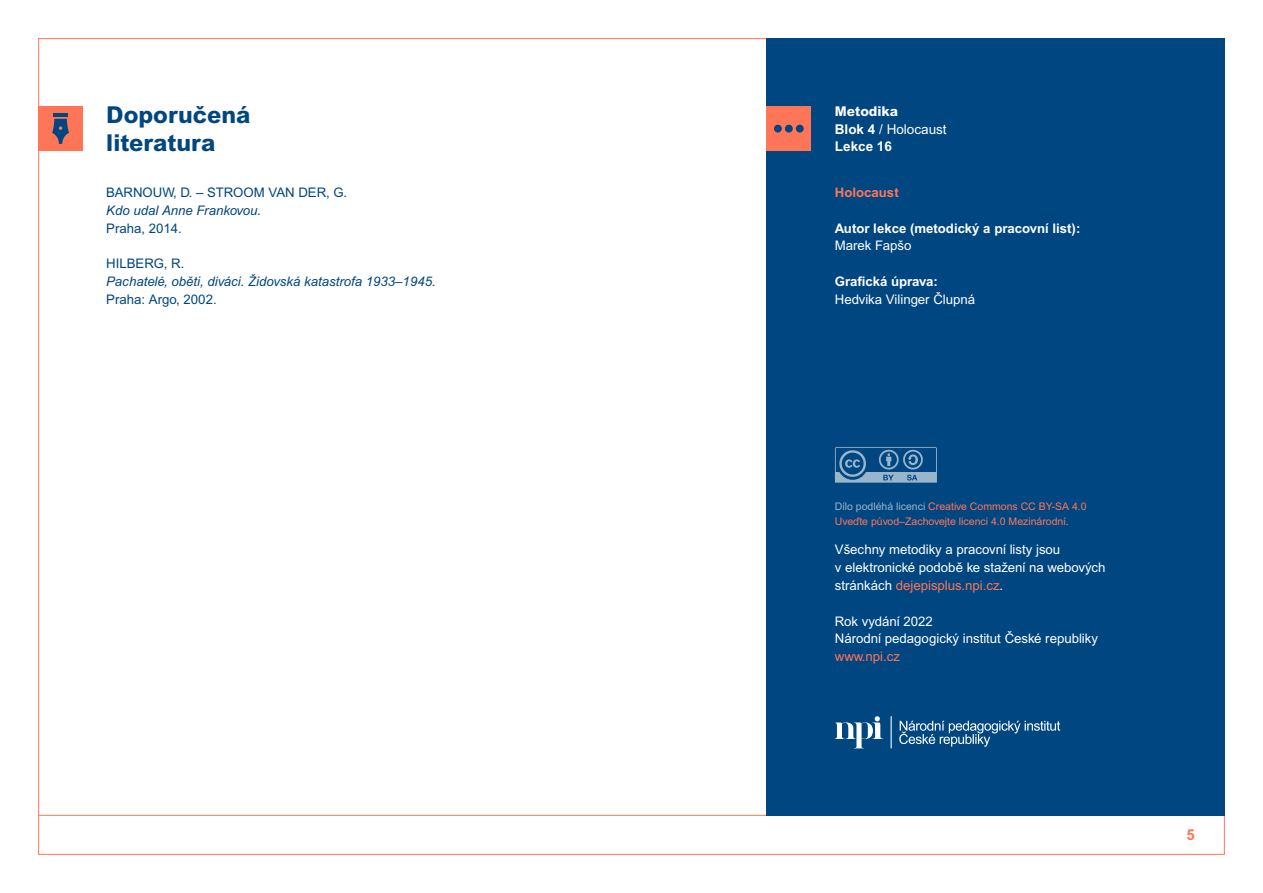
<style>
.page{position:relative;width:1263px;height:893px;background:#fff}
.page>*{position:absolute;margin:0;border:0;box-sizing:border-box;transform-origin:0 0}
.t1{font:800 23.25px/27.9px "Arial MT Pro";color:#004680}
.t2{font:700 15px "Arial MT Pro";color:#ff7558}
.t3{font:700 13.5px/17.4px "Arial MT Pro";color:#fff}
.t4{font:13.2px/17.9px "Arial MT Pro";color:#fff}
.t5{font:italic 13.2px "Arial MT Pro";color:#004680}
.t6{font:13.2px "Arial MT Pro";color:#004680}
.t7{font:700 13.2px "Arial MT Pro";color:#fff}
.t8{font:13.2px "Arial MT Pro";color:#ff7558}
.t9{font:700 13.2px "Arial MT Pro";color:#ff7558}
.t10{font:10.5px/15px "Arial MT Pro";color:#ff7558}
.s1{font-weight:800}
.s2{font-weight:400}
.s3{color:#99b5cc}
.s4{color:#ff7558}
</style>
<div class="page">
<hr style="left:39px;top:815px;width:1186px;height:1px;background:#ff7558">
<div style="left:766px;top:38px;width:459px;height:778px;background:#004680"></div>
<div style="left:38px;top:106px;width:45px;height:45px;background:#ff7558"></div>
<svg style="left:52px;top:119px;width:17px;height:25px"></svg>
<hr style="left:53px;top:113px;width:15px;height:4px;background:#004680">
<div style="left:766px;top:106px;width:45px;height:45px;background:#ff7558"></div>
<div style="left:774px;top:125px;width:8px;height:8px;background:#004680;border-radius:50%"></div>
<div style="left:785px;top:125px;width:8px;height:8px;background:#004680;border-radius:50%"></div>
<div style="left:796px;top:125px;width:8px;height:8px;background:#004680;border-radius:50%"></div>
<svg style="left:835px;top:447px;width:102px;height:36px"></svg>
<svg style="left:835px;top:716px;width:225px;height:32px"></svg>
<h1 class="t1" style="left:106px;top:101px;width:146px">Doporučená literatura</h1>
<p class="t6" style="left:106px;top:185px;width:37px">BARNOU</p>
<p class="t6" style="left:162px;top:185px;width:116px">W, D. – ST ROO M VAN</p>
<p class="t6" style="left:298px;top:185px;width:50px">DER, G.</p>
<p class="t5" style="left:106px;top:202px;width:156px">Kdo udal Anne Frankovou.</p>
<p class="t6" style="left:106px;top:220px;width:77px">Praha, 2014.</p>
<p class="t6" style="left:106px;top:256px;width:80px">HILBERG, R.</p>
<p class="t5" style="left:106px;top:274px;width:331px">Pachatelé, oběti, diváci. Židovská katastrofa 1933–1945.</p>
<p class="t6" style="left:106px;top:292px;width:112px">Praha: Argo, 2002.</p>
<p class="t3" style="left:835px;top:103px;width:113px"><span class="s1">Metodika<br></span>Blok 4 <span class="s2">/ Holocaust<br></span>Lekce 16</p>
<p class="t9" style="left:835px;top:184px;width:65px">Holocaust</p>
<p class="t7" style="left:835px;top:220px;width:247px">Autor lekce (metodický a pracovní list):</p>
<p class="t4" style="left:835px;top:238px;width:78px">Marek Fapšo</p>
<p class="t7" style="left:835px;top:274px;width:104px">Grafická úprava:</p>
<p class="t4" style="left:835px;top:291px;width:142px">Hedvika Vilinger Člupná</p>
<p class="t10" style="left:835px;top:499px;width:253px"><span class="s3">Dílo podléhá licenci</span> Creative Commons CC BY-SA 4.0<br>Uveďte původ–Zachovejte licenci 4.0 Mezinárodní<span class="s3">.</span></p>
<p class="t4" style="left:835px;top:541px;width:272px">Všechny metodiky a pracovní listy jsou<br>v elektronické podobě ke stažení na webových stránkách <span class="s4">dejepisplus.npi.cz</span>.</p>
<p class="t4" style="left:835px;top:613px;width:265px">Rok vydání 2022<br>N árodní pedagogický institut České republiky</p>
<p class="t8" style="left:835px;top:649px;width:67px">www.npi.cz</p>
<p class="t2" style="left:1186px;top:826px;width:10px">5</p>
</div>
